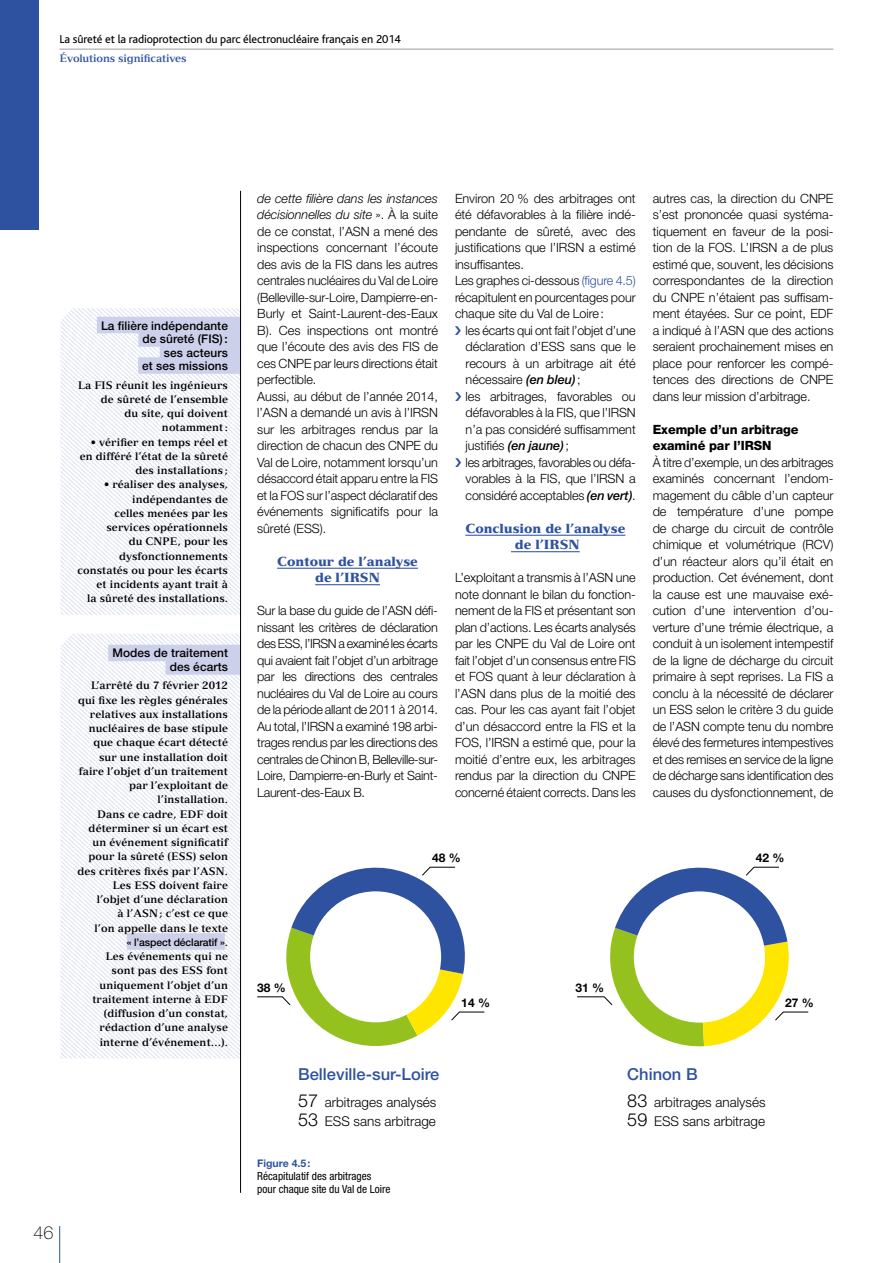
<style>
.page{position:relative;width:893px;height:1263px;background:#fff}
.page>*{position:absolute;margin:0;border:0;box-sizing:border-box;transform-origin:0 0}
.t1{font:100 18px "Helvetica Neue LT Std";color:#000}
.t2{font:500 16.5px "Helvetica Neue LT Std";color:#2f52a0}
.t3{font:300 13.5px/19.5px "Helvetica Neue LT Std";color:#000}
.t4{font:300 12.75px/16.5px "Helvetica Neue LT Std";letter-spacing:-.005em;color:#000;text-align:justify}
.t5{font:900 12.75px/16.5px "Versailles LT Com";letter-spacing:-.005em;color:#2f52a0;text-align:center}
.t6{font:800 12.75px/16.5px "Helvetica Neue LT Std";letter-spacing:-.005em;color:#000}
.t7{font:500 12px/13.5px "Helvetica Neue LT Std";letter-spacing:.01em;color:#000;text-align:right}
.t8{font:12px "Bliss";letter-spacing:-.01em;color:#000}
.t9{font:700 12px "Helvetica Neue LT Std";color:#000}
.t10{font:condensed 11.25px/12.8px "Helvetica Neue LT Std";color:#000}
.t11{font:700 10.5px/14.2px "Versailles LT Com";letter-spacing:.01em;color:#000;text-align:right}
.t12{font:700 10.5px "Versailles LT Com";letter-spacing:-.015em;color:#2f52a0}
.t13{font:500 10.5px "Helvetica Neue LT Std";letter-spacing:-.01em;color:#000}
.t14{font:700 10.5px "Helvetica Neue LT Std";color:#2f52a0}
.s1{font-family:"Versailles LT Com";font-weight:700}
.s2{font-style:italic}
.s3{color:#2f52a0}
.s4{font-weight:500;font-style:italic}
.s5{font-size:18px}
</style>
<div class="page">
<hr style="left:60px;top:49px;width:773px;height:1px;background:#9d9d9c">
<hr style="left:59px;top:1226px;width:1px;height:37px;background:#2f52a0">
<div style="left:0;top:0;width:38px;height:230px;background:#2f52a0"></div>
<hr style="left:277px;top:568px;width:141px;height:1px;background:#2f52a0">
<hr style="left:315px;top:584px;width:65px;height:1px;background:#2f52a0">
<hr style="left:465px;top:535px;width:160px;height:1px;background:#2f52a0">
<hr style="left:511px;top:551px;width:69px;height:1px;background:#2f52a0">
<img style="left:60px;top:308px;width:180px;height:307px">
<img style="left:60px;top:634px;width:180px;height:424px">
<div style="left:97px;top:317px;width:144px;height:16px;background:#cdd0ea"></div>
<div style="left:138px;top:330px;width:103px;height:17px;background:#cdd0ea"></div>
<div style="left:160px;top:344px;width:81px;height:16px;background:#cdd0ea"></div>
<div style="left:138px;top:357px;width:103px;height:17px;background:#cdd0ea"></div>
<div style="left:108px;top:645px;width:133px;height:16px;background:#cdd0ea"></div>
<div style="left:166px;top:658px;width:75px;height:17px;background:#cdd0ea"></div>
<div style="left:127px;top:933px;width:98px;height:17px;background:#cdd0ea"></div>
<svg style="left:257px;top:867px;width:228px;height:179px"></svg>
<div style="left:310px;top:891px;width:131px;height:131px;background:#fff;border-radius:50%"></div>
<svg style="left:577px;top:867px;width:232px;height:179px"></svg>
<div style="left:634px;top:891px;width:131px;height:131px;background:#fff;border-radius:50%"></div>
<hr style="left:240px;top:191px;width:1px;height:1002px;background:#000">
<p class="t8" style="left:60px;top:33px;width:343px">La sûreté et la radioprotection du parc électronucléaire français en 2014</p>
<p class="t12" style="left:60px;top:52px;width:129px">Évolutions significatives</p>
<p class="t7" style="left:101px;top:318px;width:128px">La filière indépendante de sûreté (FIS) :<br>ses acteurs<br>et ses missions</p>
<p class="t11" style="left:78px;top:378px;width:151px">La FIS réunit les ingénieurs de sûreté de l’ensemble<br>du site, qui doivent notamment:</p>
<p class="t11" style="left:80px;top:435px;width:150px">• vérifier en temps réel et en différé l’état de la sûreté des installations ;</p>
<p class="t11" style="left:78px;top:477px;width:152px">• réaliser des analyses, indépendantes de<br>celles menées par les services opérationnels<br>du CNPE, pour les dysfonctionnements constatés ou pour les écarts et incidents ayant trait à<br>la sûreté des installations.</p>
<p class="t7" style="left:112px;top:646px;width:117px">Modes de traitement des écarts</p>
<p class="t11" style="left:77px;top:679px;width:152px">L’arrêté du 7 février 2012 qui fixe les règles générales relatives aux installations nucléaires de base stipule que chaque écart détecté sur une installation doit faire l’objet d’un traitement par l’exploitant de l’installation.<br>Dans ce cadre, EDF doit déterminer si un écart est un événement significatif pour la sûreté (ESS) selon des critères fixés par l’ASN.<br>Les ESS doivent faire l’objet d’une déclaration<br>à l’ASN; c’est ce que<br>l’on appelle dans le texte</p>
<p class="t13" style="left:127px;top:936px;width:103px">« l’aspect déclaratif »<span class="s1">.</span></p>
<p class="t11" style="left:92px;top:949px;width:137px">Les événements qui ne sont pas des ESS font uniquement l’objet d’un traitement interne à EDF (diffusion d’un constat, rédaction d’une analyse interne d’événement…).</p>
<h1 class="t1" style="left:33px;top:1222px;width:22px">46</h1>
<p class="t4" style="left:257px;top:189px;width:182px;text-align:left"><span class="s2">de cette filière dans les instances décisionnelles du site</span> ». À la suite de ce constat, l’ASN a mené des inspections concernant l’écoute des avis de la FIS dans les autres centrales nucléaires du Val de Loire (Belleville-sur-Loire, Dampierre-en-<br>Burly et Saint-Laurent-des-Eaux<br>B). Ces inspections ont montré que l’écoute des avis des FIS de ces CNPE par leurs directions était perfectible.<br>Aussi, au début de l’année 2014, l’ASN a demandé un avis à l’IRSN sur les arbitrages rendus par la direction de chacun des CNPE du<br>Val de Loire, notamment lorsqu’un désaccord était apparu entre la FIS et la FOS sur l’aspect déclaratif des événements significatifs pour la sûreté (ESS).</p>
<p class="t5" style="left:277px;top:553px;width:142px">Contour de l’analyse de l’IRSN</p>
<p class="t4" style="left:257px;top:602px;width:182px">Sur la base du guide de l’ASN défi&shy;nissant les critères de déclaration des ESS, l’IRSN a examiné les écarts qui avaient fait l’objet d’un arbitrage par les directions des centrales nucléaires du Val de Loire au cours de la période allant de 2011 à 2014.<br>Au total, l’IRSN a examiné 198 arbi&shy;trages rendus par les directions des centrales de Chinon B, Belleville-sur-Loire, Dampierre-en-Burly et Saint-Laurent-des-Eaux B.</p>
<p class="t4" style="left:455px;top:189px;width:182px;text-align:left">Environ 20 % des arbitrages ont été défavorables à la filière indé&shy;pendante de sûreté, avec des justifications que l’IRSN a estimé insuffisantes.<br>Les graphes ci-dessous <span class="s3">(figure 4.5) </span>récapitulent en pourcentages pour chaque site du Val de Loire:</p>
<p class="t4" style="left:466px;top:321px;width:172px;text-align:left">les écarts qui ont fait l’objet d’une déclaration d’ESS sans que le recours à un arbitrage ait été nécessaire <span class="s4">(en bleu)</span>;<br>les arbitrages, favorables ou défavorables à la FIS, que l’IRSN n’a pas considéré suffisamment justifiés <span class="s4">(en jaune)</span>;<br>les arbitrages, favorables ou défa&shy;vorables à la FIS, que l’IRSN a considéré acceptables <span class="s4">(en vert)</span>.</p>
<p class="t5" style="left:465px;top:520px;width:162px">Conclusion de l’analyse de l’IRSN</p>
<p class="t4" style="left:455px;top:569px;width:182px">L’exploitant a transmis à l’ASN une note donnant le bilan du fonction&shy;nement de la FIS et présentant son plan d’actions. Les écarts analysés par les CNPE du Val de Loire ont fait l’objet d’un consensus entre FIS et FOS quant à leur déclaration à l’ASN dans plus de la moitié des cas. Pour les cas ayant fait l’objet d’un désaccord entre la FIS et la FOS, l’IRSN a estimé que, pour la moitié d’entre eux, les arbitrages rendus par la direction du CNPE concerné étaient corrects. Dans les</p>
<p class="t4" style="left:653px;top:189px;width:182px">autres cas, la direction du CNPE s’est prononcée quasi systéma&shy;tiquement en faveur de la posi&shy;tion de la FOS. L’IRSN a de plus estimé que, souvent, les décisions correspondantes de la direction du CNPE n’étaient pas suffisam&shy;ment étayées. Sur ce point, EDF a indiqué à l’ASN que des actions seraient prochainement mises en place pour renforcer les compé&shy;tences des directions de CNPE dans leur mission d’arbitrage.</p>
<p class="t6" style="left:653px;top:421px;width:147px">Exemple d’un arbitrage examiné par l’IRSN</p>
<p class="t4" style="left:653px;top:453px;width:182px">À titre d’exemple, un des arbitrages examinés concernant l’endom&shy;magement du câble d’un capteur de température d’une pompe de charge du circuit de contrôle chimique et volumétrique (RCV) d’un réacteur alors qu’il était en production. Cet événement, dont la cause est une mauvaise exé&shy;cution d’une intervention d’ou&shy;verture d’une trémie électrique, a conduit à un isolement intempestif de la ligne de décharge du circuit primaire à sept reprises. La FIS a conclu à la nécessité de déclarer un ESS selon le critère 3 du guide de l’ASN compte tenu du nombre élevé des fermetures intempestives et des remises en service de la ligne de décharge sans identification des causes du dysfonctionnement, de</p>
<p class="t9" style="left:432px;top:850px;width:30px">48 %</p>
<p class="t9" style="left:756px;top:850px;width:30px">42 %</p>
<p class="t9" style="left:257px;top:980px;width:30px">38 %</p>
<p class="t9" style="left:575px;top:980px;width:30px">31 %</p>
<p class="t9" style="left:461px;top:995px;width:30px">14 %</p>
<p class="t9" style="left:785px;top:995px;width:30px">27 %</p>
<p class="t2" style="left:298px;top:1064px;width:143px">Belleville-sur-Loire</p>
<p class="t3" style="left:298px;top:1092px;width:140px"><span class="s5">57</span> arbitrages analysés<br><span class="s5">53</span> ESS sans arbitrage</p>
<p class="t14" style="left:257px;top:1157px;width:55px">Figure 4.5:</p>
<p class="t10" style="left:257px;top:1170px;width:135px">Récapitulatif des arbitrages pour chaque site du Val de Loire</p>
<p class="t2" style="left:627px;top:1064px;width:72px">Chinon B</p>
<p class="t3" style="left:627px;top:1092px;width:140px"><span class="s5">83</span> arbitrages analysés<br><span class="s5">59</span> ESS sans arbitrage</p>
</div>
